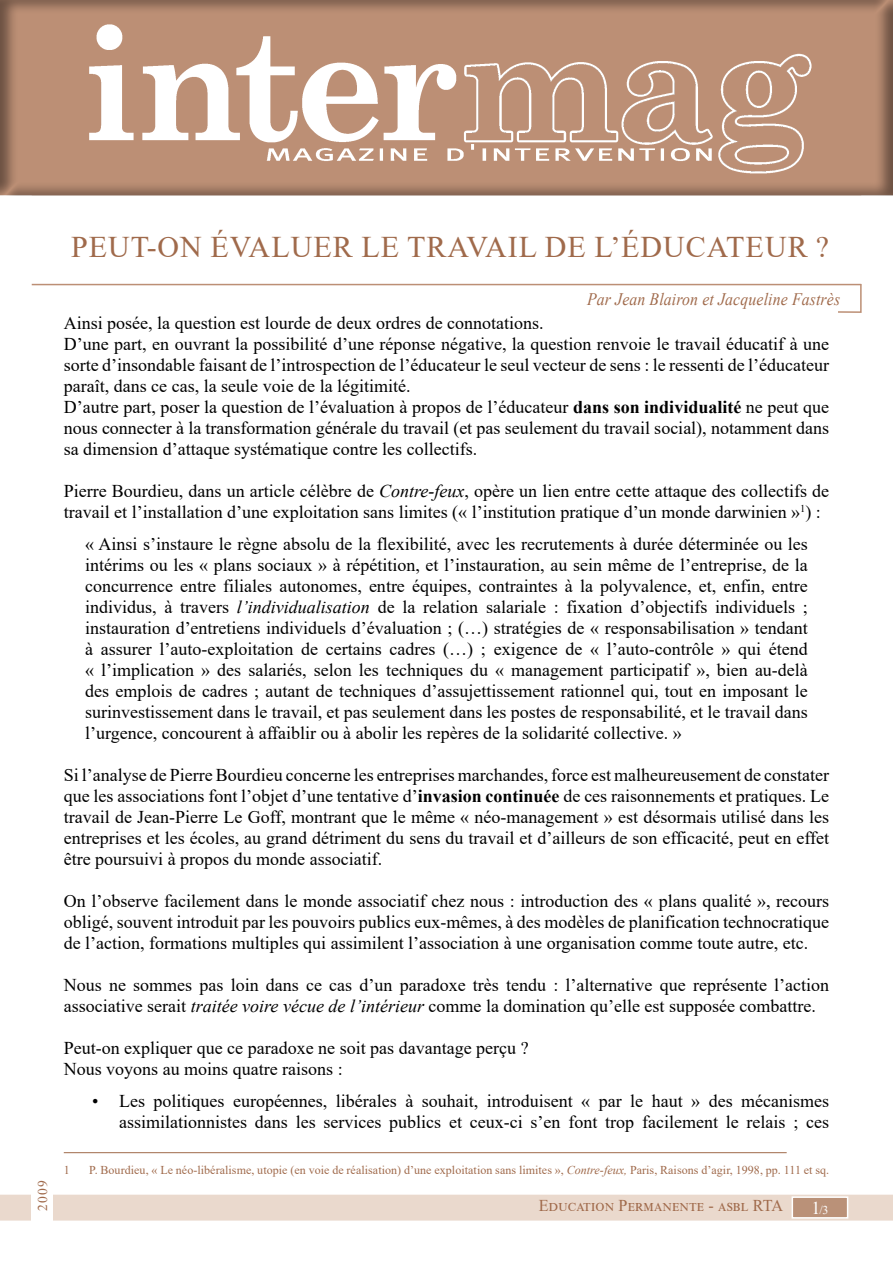
<style>
.page{position:relative;width:893px;height:1263px;background:#fff}
.page>*{position:absolute;margin:0;border:0;box-sizing:border-box;transform-origin:0 0}
.Style_de_paragraphe{font:30px "Times New Roman";letter-spacing:.035em;color:#a06a4b}
.CitaExterne{font:18px/21px "Times New Roman";color:#000;text-align:justify}
.puce_dessus{font:18px/21px "Times New Roman";color:#010101;text-align:right}
.t1{font:italic 17.55px "Times New Roman";letter-spacing:.01em;color:#a06a4b;scale:.9 1}
.titrepageinternes{font:16.5px "Times New Roman";letter-spacing:.01em;color:#a06a4b}
.BorduresInternes{font:13.5px "Times New Roman";color:#a06a4b}
.Note_de_bas_de_page{font:12px "Times New Roman";letter-spacing:.005em;color:#a06a4b}
.t2{font:12px "Times New Roman";color:#fff}
.s1{font-weight:700}
.s2{font-style:italic}
.s3{font-size:18px}
</style>
<div class="page">
<div style="left:0;top:1195px;width:893px;height:25px;background:#ead9cd"></div>
<hr style="left:32px;top:284px;width:829px;height:1px;background:#bc8f75">
<svg style="left:836px;top:283px;width:26px;height:30px"></svg>
<div style="left:792px;top:1197px;width:56px;height:21px;background:#ba9178"></div>
<div style="left:792px;top:1196px;width:56px;height:22px;border:2px solid #fff"></div>
<div style="left:32px;top:1096px;width:21px;height:127px;background:#fff"></div>
<hr style="left:64px;top:1152px;width:723px;height:1px;background:#a06a4b">
<div style="left:0;top:0;width:893px;height:197px;background:#231f20;opacity:.5"></div>
<img style="left:23px;top:0;width:842px;height:197px">
<p class="BorduresInternes" style="left:33px;top:1211px;width:32px;rotate:-90deg">2009</p>
<p class="Style_de_paragraphe" style="left:71px;top:226px;width:760px">PEUT-ON ÉVALUER LE TRAVAIL DE L’ÉDUCATEUR ?</p>
<p class="t1" style="left:587px;top:287px;width:283px">Par Jean Blairon et Jacqueline Fastrès</p>
<p class="CitaExterne" style="left:64px;top:312px;width:481px">Ainsi posée, la question est lourde de deux ordres de connotations.</p>
<p class="CitaExterne" style="left:64px;top:333px;width:767px">D’une part, en ouvrant la possibilité d’une réponse négative, la question renvoie le travail éducatif à une sorte d’insondable faisant de l’introspection de l’éducateur le seul vecteur de sens : le ressenti de l’éducateur paraît, dans ce cas, la seule voie de la légitimité.</p>
<p class="CitaExterne" style="left:64px;top:396px;width:767px">D’autre part, poser la question de l’évaluation à propos de l’éducateur <span class="s1">dans son individualité</span> ne peut que nous connecter à la transformation générale du travail (et pas seulement du travail social), notamment dans sa dimension d’attaque systématique contre les collectifs.</p>
<p class="CitaExterne" style="left:64px;top:480px;width:767px">Pierre Bourdieu, dans un article célèbre de <span class="s2">Contre-feux</span>, opère un lien entre cette attaque des collectifs de travail et l’installation d’une exploitation sans limites (« l’institution pratique d’un monde darwinien »<sup>1</sup>) :</p>
<p class="CitaExterne" style="left:85px;top:533px;width:724px">« Ainsi s’instaure le règne absolu de la flexibilité, avec les recrutements à durée déterminée ou les intérims ou les « plans sociaux » à répétition, et l’instauration, au sein même de l’entreprise, de la concurrence entre filiales autonomes, entre équipes, contraintes à la polyvalence, et, enfin, entre individus, à travers <span class="s2">l’individualisation</span> de la relation salariale : fixation d’objectifs individuels ; instauration d’entretiens individuels d’évaluation ; (…) stratégies de « responsabilisation » tendant à assurer l’auto-exploitation de certains cadres (…) ; exigence de « l’auto-contrôle » qui étend « l’implication » des salariés, selon les techniques du « management participatif », bien au-delà des emplois de cadres ; autant de techniques d’assujettissement rationnel qui, tout en imposant le surinvestissement dans le travail, et pas seulement dans les postes de responsabilité, et le travail dans l’urgence, concourent à affaiblir ou à abolir les repères de la solidarité collective. »</p>
<p class="CitaExterne" style="left:64px;top:764px;width:767px">Si l’analyse de Pierre Bourdieu concerne les entreprises marchandes, force est malheureusement de constater que les associations font l’objet d’une tentative d’<span class="s1">invasion continuée</span> de ces raisonnements et pratiques. Le travail de Jean-Pierre Le Goff, montrant que le même « néo-management » est désormais utilisé dans les entreprises et les écoles, au grand détriment du sens du travail et d’ailleurs de son efficacité, peut en effet être poursuivi à propos du monde associatif.</p>
<p class="CitaExterne" style="left:64px;top:890px;width:767px">On l’observe facilement dans le monde associatif chez nous : introduction des « plans qualité », recours obligé, souvent introduit par les pouvoirs publics eux-mêmes, à des modèles de planification technocratique de l’action, formations multiples qui assimilent l’association à une organisation comme toute autre, etc.</p>
<p class="CitaExterne" style="left:64px;top:974px;width:767px">Nous ne sommes pas loin dans ce cas d’un paradoxe très tendu : l’alternative que représente l’action associative serait <span class="s2">traitée voire vécue de l’intérieur</span> comme la domination qu’elle est supposée combattre.</p>
<p class="CitaExterne" style="left:64px;top:1037px;width:466px">Peut-on expliquer que ce paradoxe ne soit pas davantage perçu ?</p>
<p class="CitaExterne" style="left:64px;top:1058px;width:280px">Nous voyons au moins quatre raisons :</p>
<p class="puce_dessus" style="left:92px;top:1089px;width:739px">• Les politiques européennes, libérales à souhait, introduisent « par le haut » des mécanismes assimilationnistes dans les services publics et ceux-ci s’en font trop facilement le relais ; ces</p>
<p class="Note_de_bas_de_page" style="left:64px;top:1161px;width:7px">1</p>
<p class="Note_de_bas_de_page" style="left:89px;top:1161px;width:741px">P. Bourdieu, « Le néo-libéralisme, utopie (en voie de réalisation) d’une exploitation sans limites », <span class="s2">Contre-feux,</span> Paris, Raisons d’agir, 1998, pp. 111 et sq.</p>
<p class="titrepageinternes" style="left:539px;top:1194px;width:246px">Education Permanente - asbl RTA</p>
<p class="t2" style="left:811px;top:1201px;width:18px"><span class="s3">1</span>/3</p>
</div>
